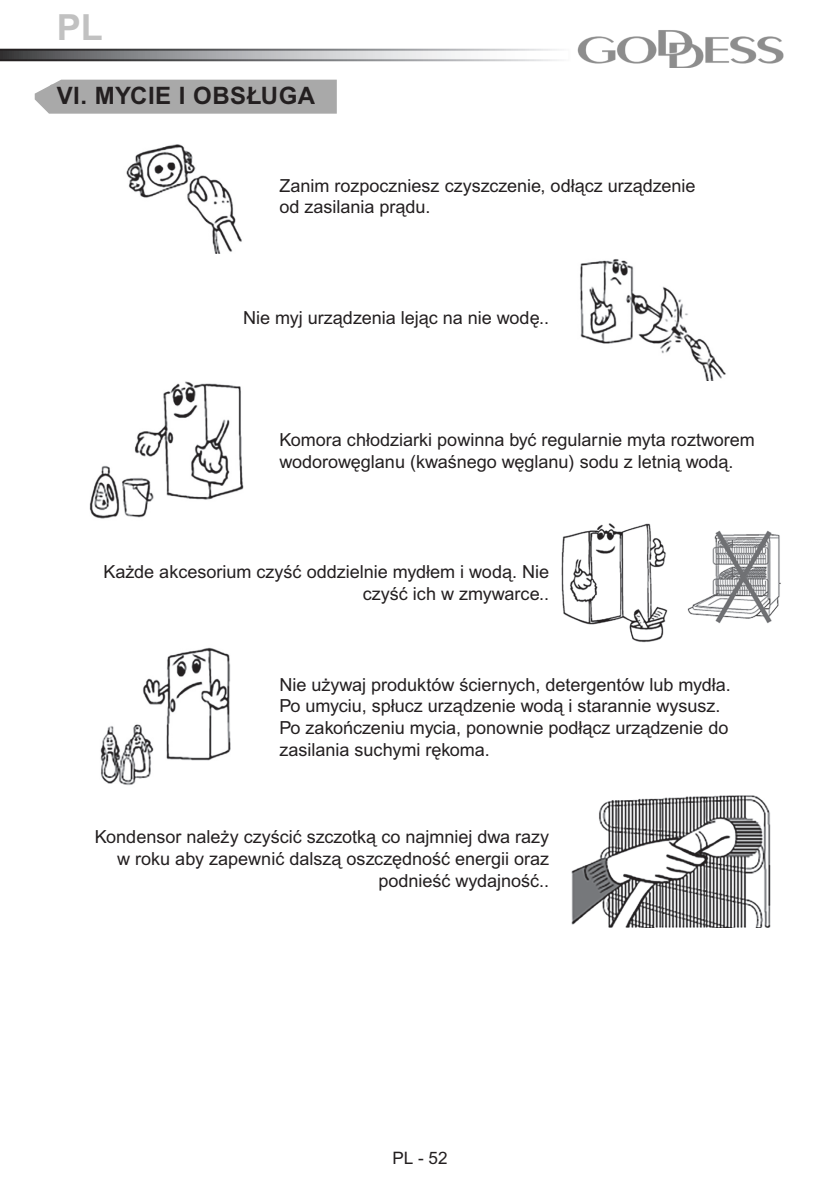
<style>
.page{position:relative;width:840px;height:1191px;background:#fff}
.page>*{position:absolute;margin:0;border:0;box-sizing:border-box;transform-origin:0 0}
.t1{font:700 36px "Arial MT Pro";color:#c1c1c1}
.t2{font:700 24px "Arial MT Pro";letter-spacing:.02em;color:#231f20}
.t3{font:18px/21.6px "Arial MT Pro";color:#231f20}
.t4{font:17.2px "Arial MT Pro";color:#231f20}
</style>
<div class="page">
<svg style="left:0;top:49px;width:559px;height:12px"></svg>
<img style="left:577px;top:30px;width:205px;height:37px">
<svg style="left:34px;top:79px;width:303px;height:35px;background:#adadad"></svg>
<img style="left:126px;top:144px;width:116px;height:110px">
<img style="left:580px;top:259px;width:146px;height:121px">
<img style="left:89px;top:381px;width:155px;height:138px">
<img style="left:561px;top:523px;width:220px;height:120px">
<img style="left:100px;top:647px;width:131px;height:138px">
<img style="left:571px;top:795px;width:200px;height:132px">
<h1 class="t1" style="left:57px;top:6px;width:48px">PL</h1>
<h2 class="t2" style="left:57px;top:82px;width:260px">VI. MYCIE I OBSŁUGA</h2>
<p class="t3" style="left:279px;top:176px;width:417px">Zanim rozpoczniesz czyszczenie, odłącz urządzenie od zasilania prądu.</p>
<p class="t3" style="left:243px;top:307px;width:307px">Nie myj urządzenia lejąc na nie wodę..</p>
<p class="t3" style="left:279px;top:430px;width:476px">Komora chłodziarki powinna być regularnie myta roztworem wodorowęglanu (kwaśnego węglanu) sodu z letnią wodą.</p>
<p class="t3" style="left:103px;top:562px;width:447px;text-align:right">Każde akcesorium czyść oddzielnie mydłem i wodą. Nie czyść ich w zmywarce..</p>
<p class="t3" style="left:279px;top:674px;width:453px">Nie używaj produktów ściernych, detergentów lub mydła.<br>Po umyciu, spłucz urządzenie wodą i starannie wysusz.<br>Po zakończeniu mycia, ponownie podłącz urządzenie do zasilania suchymi rękoma.</p>
<p class="t3" style="left:95px;top:827px;width:455px;text-align:right">Kondensor należy czyścić szczotką co najmniej dwa razy w roku aby zapewnić dalszą oszczędność energii oraz podnieść wydajność..</p>
<p class="t4" style="left:392px;top:1147px;width:57px">PL - 52</p>
</div>
